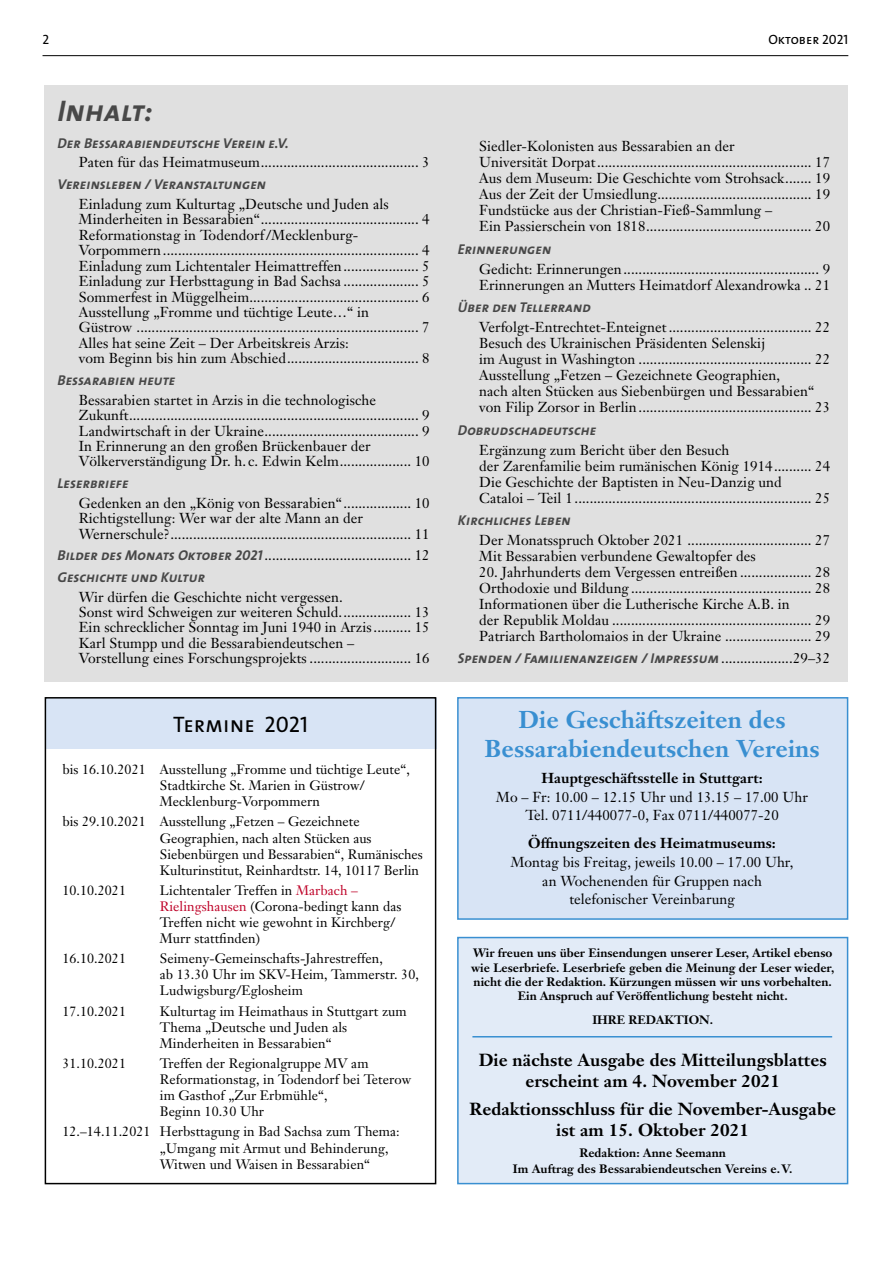
<style>
.page{position:relative;width:893px;height:1263px;background:#fff}
.page>*{position:absolute;margin:0;border:0;box-sizing:border-box;transform-origin:0 0}
.t1{font:italic 30px "The Sans Bold Caps";letter-spacing:.005em;color:#484848}
.t2{font:700 24px/28.5px "Janson Text";letter-spacing:.005em;color:#398fd1;text-align:center}
.t3{font:22.5px "The Sans Caps";color:#000}
.t4{font:700 17.25px/20.7px "Janson Text";letter-spacing:.005em;color:#000;text-align:center}
.t5{font:14.25px/15.5px "Janson Text";letter-spacing:.005em;color:#000}
.t6{font:italic 14.25px "The Sans Bold Caps";letter-spacing:.005em;color:#484848}
.t7{font:700 14.25px "Janson Text";letter-spacing:.005em;color:#000}
.t8{font:13.5px/16px "Janson Text";letter-spacing:.005em;color:#000}
.t9{font:13.5px "The Sans Caps";color:#000}
.t10{font:700 12px/14.4px "Janson Text";color:#000;text-align:center}
.s1{font-family:"The Sans Bold Caps";font-style:italic;color:#484848}
.s2{color:#be0027}
.s3{font-family:"Janson Text";font-style:normal;color:#000}
</style>
<div class="page">
<hr style="left:43px;top:55px;width:805px;height:1px;background:#000">
<div style="left:45px;top:85px;width:803px;height:596px;background:#e0e0e0"></div>
<div style="left:457px;top:697px;width:391px;height:223px;background:#d8e4f5;border:2px solid #398fd1"></div>
<div style="left:458px;top:937px;width:390px;height:246px;background:#e2ebf7"></div>
<div style="left:457px;top:937px;width:391px;height:247px;border:2px solid #398fd1"></div>
<hr style="left:472px;top:1036px;width:360px;height:1px;background:#398fd1">
<div style="left:45px;top:698px;width:391px;height:51px;background:#d8e4f5"></div>
<div style="left:45px;top:697px;width:391px;height:487px;border:2px solid #000"></div>
<p class="t9" style="left:43px;top:28px;width:8px">2</p>
<p class="t9" style="left:768px;top:28px;width:81px">Oktober 2021</p>
<h1 class="t1" style="left:57px;top:85px;width:97px">Inhalt:</h1>
<p class="t6" style="left:58px;top:131px;width:233px">Der Bessarabiendeutsche Verein e.V.</p>
<p class="t5" style="left:79px;top:155px;width:352px">Paten für das Heimatmuseum.......................................... 3</p>
<p class="t6" style="left:58px;top:172px;width:210px">Vereinsleben / Veranstaltungen</p>
<p class="t5" style="left:79px;top:196px;width:352px">Einladung zum Kulturtag „Deutsche und Juden als Minderheiten in Bessarabien“.......................................... 4<br>Reformationstag in Todendorf/Mecklenburg-Vorpommern .................................................................... 4<br>Einladung zum Lichtentaler Heimattreffen.................... 5<br>Einladung zur Herbsttagung in Bad Sachsa .................... 5<br>Sommerfest in Müggelheim............................................. 6<br>Ausstellung „Fromme und tüchtige Leute…“ in<br>Güstrow ........................................................................... 7<br>Alles hat seine Zeit – Der Arbeitskreis Arzis:<br>vom Beginn bis hin zum Abschied................................... 8</p>
<p class="t6" style="left:58px;top:368px;width:119px">Bessarabien heute</p>
<p class="t5" style="left:79px;top:392px;width:352px">Bessarabien startet in Arzis in die technologische Zukunft............................................................................. 9<br>Landwirtschaft in der Ukraine......................................... 9<br>In Erinnerung an den großen Brückenbauer der Völkerverständigung Dr. h. c. Edwin Kelm................... 10</p>
<p class="t6" style="left:58px;top:471px;width:72px">Leserbriefe</p>
<p class="t5" style="left:79px;top:495px;width:352px">Gedenken an den „König von Bessarabien“.................. 10<br>Richtigstellung: Wer war der alte Mann an der<br>Wernerschule?................................................................ 11</p>
<p class="t5" style="left:58px;top:547px;width:374px"><span class="s1">Bilder des Monats Oktober 2021</span>....................................... 12</p>
<p class="t6" style="left:58px;top:565px;width:149px">Geschichte und Kultur</p>
<p class="t5" style="left:79px;top:589px;width:352px">Wir dürfen die Geschichte nicht vergessen.<br>Sonst wird Schweigen zur weiteren Schuld................... 13<br>Ein schrecklicher Sonntag im Juni 1940 in Arzis.......... 15<br>Karl Stumpp und die Bessarabiendeutschen –<br>Vorstellung eines Forschungsprojekts ........................... 16</p>
<h3 class="t3" style="left:173px;top:706px;width:137px">Termine 2021</h3>
<p class="t8" style="left:160px;top:761px;width:252px;text-indent:-97px">bis 16.10.2021 Ausstellung „Fromme und tüchtige Leute“,<br>Stadtkirche St. Marien in Güstrow/<br>Mecklenburg-Vorpommern</p>
<p class="t8" style="left:160px;top:814px;width:264px;text-indent:-97px">bis 29.10.2021 Ausstellung „Fetzen – Gezeichnete Geographien, nach alten Stücken aus Siebenbürgen und Bessarabien“, Rumänisches Kulturinstitut, Reinhardtstr. 14, 10117 Berlin</p>
<p class="t8" style="left:62px;top:882px;width:65px">10.10.2021</p>
<p class="t8" style="left:160px;top:882px;width:243px">Lichtentaler Treffen in <span class="s2">Marbach – Rielingshausen</span> (Corona-bedingt kann das Treffen nicht wie gewohnt in Kirchberg/ Murr stattfinden)</p>
<p class="t8" style="left:62px;top:950px;width:65px">16.10.2021</p>
<p class="t8" style="left:160px;top:950px;width:261px">Seimeny-Gemeinschafts-Jahrestreffen,<br>ab 13.30 Uhr im SKV-Heim, Tammerstr. 30,<br>Ludwigsburg/Eglosheim</p>
<p class="t8" style="left:62px;top:1003px;width:65px">17.10.2021</p>
<p class="t8" style="left:160px;top:1003px;width:248px">Kulturtag im Heimathaus in Stuttgart zum<br>Thema „Deutsche und Juden als<br>Minderheiten in Bessarabien“</p>
<p class="t8" style="left:62px;top:1055px;width:65px">31.10.2021</p>
<p class="t8" style="left:160px;top:1055px;width:253px">Treffen der Regionalgruppe MV am<br>Reformationstag, in Todendorf bei Teterow im Gasthof „Zur Erbmühle“,<br>Beginn 10.30 Uhr</p>
<p class="t8" style="left:160px;top:1124px;width:241px;text-indent:-97px">12.–14.11.2021 Herbsttagung in Bad Sachsa zum Thema: „Umgang mit Armut und Behinderung,<br>Witwen und Waisen in Bessarabien“</p>
<p class="t5" style="left:479px;top:138px;width:352px;line-height:15.9px">Siedler-Kolonisten aus Bessarabien an der<br>Universität Dorpat......................................................... 17<br>Aus dem Museum: Die Geschichte vom Strohsack....... 19<br>Aus der Zeit der Umsiedlung......................................... 19<br>Fundstücke aus der Christian-Fieß-Sammlung –<br>Ein Passierschein von 1818............................................ 20</p>
<p class="t6" style="left:458px;top:237px;width:95px">Erinnerungen</p>
<p class="t5" style="left:479px;top:261px;width:352px;line-height:15.9px">Gedicht: Erinnerungen.................................................... 9<br>Erinnerungen an Mutters Heimatdorf Alexandrowka .. 21</p>
<p class="t6" style="left:458px;top:295px;width:134px">Über den Tellerrand</p>
<p class="t5" style="left:479px;top:319px;width:352px;line-height:15.9px">Verfolgt-Entrechtet-Enteignet...................................... 22<br>Besuch des Ukrainischen Präsidenten Selenskij<br>im August in Washington .............................................. 22<br>Ausstellung „Fetzen – Gezeichnete Geographien,<br>nach alten Stücken aus Siebenbürgen und Bessarabien“ von Filip Zorsor in Berlin.............................................. 23</p>
<p class="t6" style="left:458px;top:418px;width:140px">Dobrudschadeutsche</p>
<p class="t5" style="left:479px;top:442px;width:352px;line-height:15.9px">Ergänzung zum Bericht über den Besuch<br>der Zarenfamilie beim rumänischen König 1914.......... 24<br>Die Geschichte der Baptisten in Neu-Danzig und<br>Cataloi – Teil 1 ............................................................... 25</p>
<p class="t6" style="left:458px;top:508px;width:114px">Kirchliches Leben</p>
<p class="t5" style="left:479px;top:532px;width:352px;line-height:15.9px">Der Monatsspruch Oktober 2021 ................................. 27<br>Mit Bessarabien verbundene Gewaltopfer des</p>
<p class="t5" style="left:479px;top:564px;width:352px;line-height:15.9px">20. Jahrhunderts dem Vergessen entreißen ................... 28<br>Orthodoxie und Bildung ................................................ 28<br>Informationen über die Lutherische Kirche A.B. in<br>der Republik Moldau ..................................................... 29<br>Patriarch Bartholomaios in der Ukraine ....................... 29</p>
<p class="t6" style="left:458px;top:647px;width:374px">Spenden / Familienanzeigen / Impressum <span class="s3">...................29–32</span></p>
<h2 class="t2" style="left:484px;top:705px;width:337px">Die Geschäftszeiten des<br>Bessarabiendeutschen Vereins</h2>
<p class="t7" style="left:542px;top:769px;width:223px">Hauptgeschäftsstelle in Stuttgart:</p>
<p class="t5" style="left:496px;top:787px;width:313px;line-height:18.8px;text-align:center">Mo – Fr: 10.00 – 12.15 Uhr und 13.15 – 17.00 Uhr<br>Tel. 0711/440077-0, Fax 0711/440077-20</p>
<p class="t7" style="left:528px;top:834px;width:249px">Öffnungszeiten des Heimatmuseums:</p>
<p class="t5" style="left:511px;top:852px;width:284px;line-height:18.8px;text-align:center">Montag bis Freitag, jeweils 10.00 – 17.00 Uhr, an Wochenenden für Gruppen nach telefonischer Vereinbarung</p>
<p class="t10" style="left:471px;top:946px;width:365px">Wir freuen uns über Einsendungen unserer Leser, Artikel ebenso wie Leserbriefe. Leserbriefe geben die Meinung der Leser wieder, nicht die der Redaktion. Kürzungen müssen wir uns vorbehalten.<br>Ein Anspruch auf Veröffentlichung besteht nicht.</p>
<p class="t10" style="left:592px;top:1012px;width:122px">IHRE REDAKTION.</p>
<p class="t4" style="left:479px;top:1049px;width:349px">Die nächste Ausgabe des Mitteilungsblattes erscheint am 4. November 2021</p>
<p class="t4" style="left:469px;top:1098px;width:368px">Redaktionsschluss für die November-Ausgabe ist am 15. Oktober 2021</p>
<p class="t10" style="left:513px;top:1144px;width:281px;line-height:16.5px">Redaktion: Anne Seemann<br>Im Auftrag des Bessarabiendeutschen Vereins e.V.</p>
</div>
